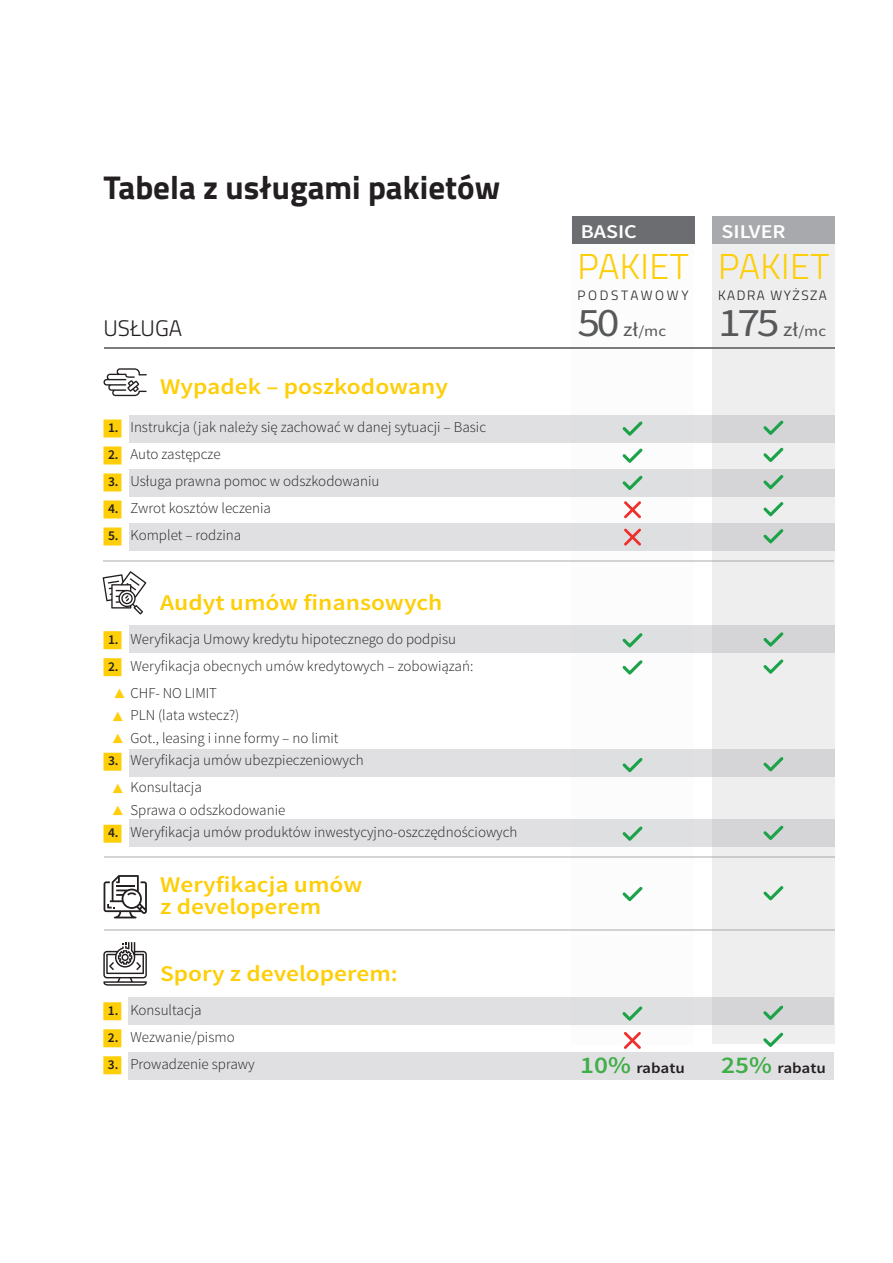
<style>
.page{position:relative;width:893px;height:1263px;background:#fff}
.page>*{position:absolute;margin:0;border:0;box-sizing:border-box;transform-origin:0 0}
.t1{font:40.5px "Source Sans Pro";color:#57585a;scale:1.13 1}
.t2{font:300 36px "Titillium Web";letter-spacing:.01em;color:#fece08}
.t3{font:700 33px "Titillium Web";color:#231f20}
.t4{font:600 22.5px/22.5px "Source Sans Pro";color:#fece08;scale:1.13 1}
.t5{font:300 22.5px "Titillium Web";color:#231f20}
.t6{font:600 19.5px "Source Sans Pro";color:#fff;scale:1.13 1}
.t7{font:300 15px "Source Sans Pro";color:#231f20}
.t8{font:600 15px "Source Sans Pro";letter-spacing:-.005em;color:#231f20;scale:1.13 1}
.t9{font:15px "Source Sans Pro";color:#57585a;scale:1.13 1}
.t10{font:300 13.5px "Titillium Web";letter-spacing:.11em;color:#231f20}
.t11{font:300 13.5px "Titillium Web";letter-spacing:.2em;color:#231f20}
.s1{font-weight:600;font-size:13.5px}
.s2{font-size:19.5px;color:#fece08}
.s3{font-size:19.5px}
.s4{font-size:15px}
.s5{font-size:40.5px}
.s6{font-size:24px;color:#40ae49}
</style>
<div class="page">
<div style="left:712px;top:221px;width:122px;height:823px;background:#eeeeef"></div>
<hr style="left:104px;top:348px;width:730px;height:1px;background:#7b7b7b">
<div style="left:572px;top:216px;width:122px;height:28px;background:#6c6d70"></div>
<div style="left:712px;top:216px;width:122px;height:28px;background:#a8a9ad"></div>
<div style="left:129px;top:523px;width:705px;height:27px;background:#e0e0e2"></div>
<div style="left:129px;top:469px;width:705px;height:27px;background:#e0e0e2"></div>
<div style="left:129px;top:415px;width:705px;height:27px;background:#e0e0e2"></div>
<svg style="left:104px;top:368px;width:43px;height:28px"></svg>
<div style="left:104px;top:419px;width:18px;height:18px;background:#fece08"></div>
<div style="left:104px;top:446px;width:18px;height:18px;background:#fece08"></div>
<div style="left:104px;top:473px;width:18px;height:18px;background:#fece08"></div>
<div style="left:104px;top:500px;width:18px;height:18px;background:#fece08"></div>
<div style="left:104px;top:527px;width:18px;height:18px;background:#fece08"></div>
<svg style="left:623px;top:421px;width:19px;height:15px"></svg>
<svg style="left:623px;top:449px;width:19px;height:14px"></svg>
<svg style="left:623px;top:476px;width:19px;height:14px"></svg>
<svg style="left:624px;top:529px;width:17px;height:16px"></svg>
<svg style="left:763px;top:421px;width:20px;height:14px"></svg>
<svg style="left:763px;top:448px;width:20px;height:14px"></svg>
<svg style="left:763px;top:475px;width:20px;height:14px"></svg>
<svg style="left:763px;top:502px;width:20px;height:14px"></svg>
<svg style="left:763px;top:529px;width:20px;height:14px"></svg>
<svg style="left:624px;top:501px;width:17px;height:17px"></svg>
<hr style="left:103px;top:560px;width:731px;height:2px;background:#a8a9ad">
<div style="left:129px;top:626px;width:705px;height:27px;background:#e0e0e2"></div>
<svg style="left:623px;top:633px;width:19px;height:14px"></svg>
<svg style="left:623px;top:660px;width:19px;height:14px"></svg>
<svg style="left:763px;top:632px;width:20px;height:15px"></svg>
<svg style="left:763px;top:659px;width:20px;height:15px"></svg>
<div style="left:129px;top:749px;width:705px;height:27px;background:#e0e0e2"></div>
<svg style="left:623px;top:758px;width:19px;height:14px"></svg>
<svg style="left:763px;top:757px;width:20px;height:14px"></svg>
<div style="left:129px;top:819px;width:705px;height:27px;background:#e0e0e2"></div>
<svg style="left:623px;top:826px;width:19px;height:15px"></svg>
<svg style="left:763px;top:826px;width:20px;height:14px"></svg>
<div style="left:104px;top:631px;width:18px;height:18px;background:#fece08"></div>
<div style="left:104px;top:658px;width:18px;height:18px;background:#fece08"></div>
<div style="left:104px;top:753px;width:18px;height:18px;background:#fece08"></div>
<div style="left:104px;top:825px;width:18px;height:18px;background:#fece08"></div>
<svg style="left:103px;top:571px;width:43px;height:43px"></svg>
<hr style="left:104px;top:857px;width:730px;height:1px;background:#a8a9ad">
<div style="left:129px;top:1052px;width:705px;height:27px;background:#e0e0e2"></div>
<div style="left:129px;top:998px;width:705px;height:27px;background:#e0e0e2"></div>
<div style="left:103px;top:1002px;width:18px;height:18px;background:#fece08"></div>
<div style="left:103px;top:1029px;width:18px;height:18px;background:#fece08"></div>
<div style="left:103px;top:1056px;width:18px;height:18px;background:#fece08"></div>
<svg style="left:622px;top:1006px;width:20px;height:15px"></svg>
<svg style="left:763px;top:1006px;width:20px;height:14px"></svg>
<svg style="left:763px;top:1033px;width:20px;height:14px"></svg>
<svg style="left:624px;top:1032px;width:17px;height:17px"></svg>
<svg style="left:103px;top:942px;width:44px;height:44px"></svg>
<svg style="left:104px;top:875px;width:43px;height:43px"></svg>
<svg style="left:623px;top:887px;width:19px;height:14px"></svg>
<svg style="left:763px;top:886px;width:20px;height:14px"></svg>
<hr style="left:104px;top:930px;width:731px;height:1px;background:#a8a9ad">
<h3 class="t3" style="left:104px;top:162px;width:398px">Tabela z usługami pakietów</h3>
<h3 class="t5" style="left:104px;top:311px;width:80px">USŁUGA</h3>
<h3 class="t4" style="left:160px;top:376px;width:256px">Wypadek – poszkodowany</h3>
<p class="t7" style="left:108px;top:418px;width:380px"><span class="s1">1.</span> Instrukcja (jak należy się zachować w danej sytuacji – Basic</p>
<p class="t7" style="left:108px;top:445px;width:114px"><span class="s1">2.</span> Auto zastępcze</p>
<p class="t7" style="left:108px;top:472px;width:273px"><span class="s1">3.</span> Usługa prawna pomoc w odszkodowaniu</p>
<p class="t7" style="left:108px;top:499px;width:165px"><span class="s1">4.</span> Zwrot kosztów leczenia</p>
<p class="t7" style="left:108px;top:526px;width:135px"><span class="s1">5.</span> Komplet – rodzina</p>
<h3 class="t4" style="left:160px;top:592px;width:251px">Audyt umów finansowych</h3>
<p class="t7" style="left:108px;top:630px;width:350px"><span class="s1">1.</span> Weryfikacja Umowy kredytu hipotecznego do podpisu</p>
<p class="t7" style="left:108px;top:657px;width:367px"><span class="s1">2.</span> Weryfikacja obecnych umów kredytowych – zobowiązań:</p>
<p class="t7" style="left:114px;top:684px;width:105px"><span class="s2">▲</span> CHF- NO LIMIT</p>
<p class="t7" style="left:112px;top:706px;width:128px"><span class="s2">▲</span> PLN (lata wstecz?)</p>
<p class="t7" style="left:112px;top:729px;width:228px"><span class="s2">▲</span> Got., leasing i inne formy – no limit</p>
<p class="t7" style="left:108px;top:751px;width:257px"><span class="s1">3.</span> Weryfikacja umów ubezpieczeniowych</p>
<p class="t7" style="left:112px;top:778px;width:91px"><span class="s2">▲</span> Konsultacja</p>
<p class="t7" style="left:112px;top:801px;width:174px"><span class="s2">▲</span> Sprawa o odszkodowanie</p>
<p class="t7" style="left:108px;top:823px;width:411px"><span class="s1">4.</span> Weryfikacja umów produktów inwestycyjno-oszczędnościowych</p>
<h3 class="t4" style="left:160px;top:874px;width:180px">Weryfikacja umów z developerem</h3>
<h3 class="t4" style="left:160px;top:963px;width:212px">Spory z developerem:</h3>
<h3 class="t6" style="left:581px;top:219px;width:51px">BASIC</h3>
<h3 class="t6" style="left:721px;top:219px;width:58px">SILVER</h3>
<h2 class="t2" style="left:718px;top:240px;width:113px">PAKIET</h2>
<p class="t10" style="left:718px;top:286px;width:110px">KADRA WYŻSZA</p>
<h1 class="t1" style="left:718px;top:298px;width:97px">175 <span class="s3">zł</span><span class="s4">/mc</span></h1>
<h2 class="t2" style="left:577px;top:240px;width:113px">PAKIET</h2>
<p class="t11" style="left:577px;top:286px;width:112px">PODSTAWOWY</p>
<p class="t9" style="left:577px;top:322px;width:80px"><span class="s5">50</span> <span class="s3">zł</span>/mc</p>
<p class="t7" style="left:108px;top:1001px;width:95px"><span class="s1">1.</span> Konsultacja</p>
<p class="t7" style="left:108px;top:1028px;width:128px"><span class="s1">2.</span> Wezwanie/pismo</p>
<p class="t7" style="left:108px;top:1055px;width:148px"><span class="s1">3.</span> Prowadzenie sprawy</p>
<p class="t8" style="left:580px;top:1059px;width:94px"><span class="s6">10%</span> rabatu</p>
<p class="t8" style="left:721px;top:1059px;width:94px"><span class="s6">25%</span> rabatu</p>
</div>
